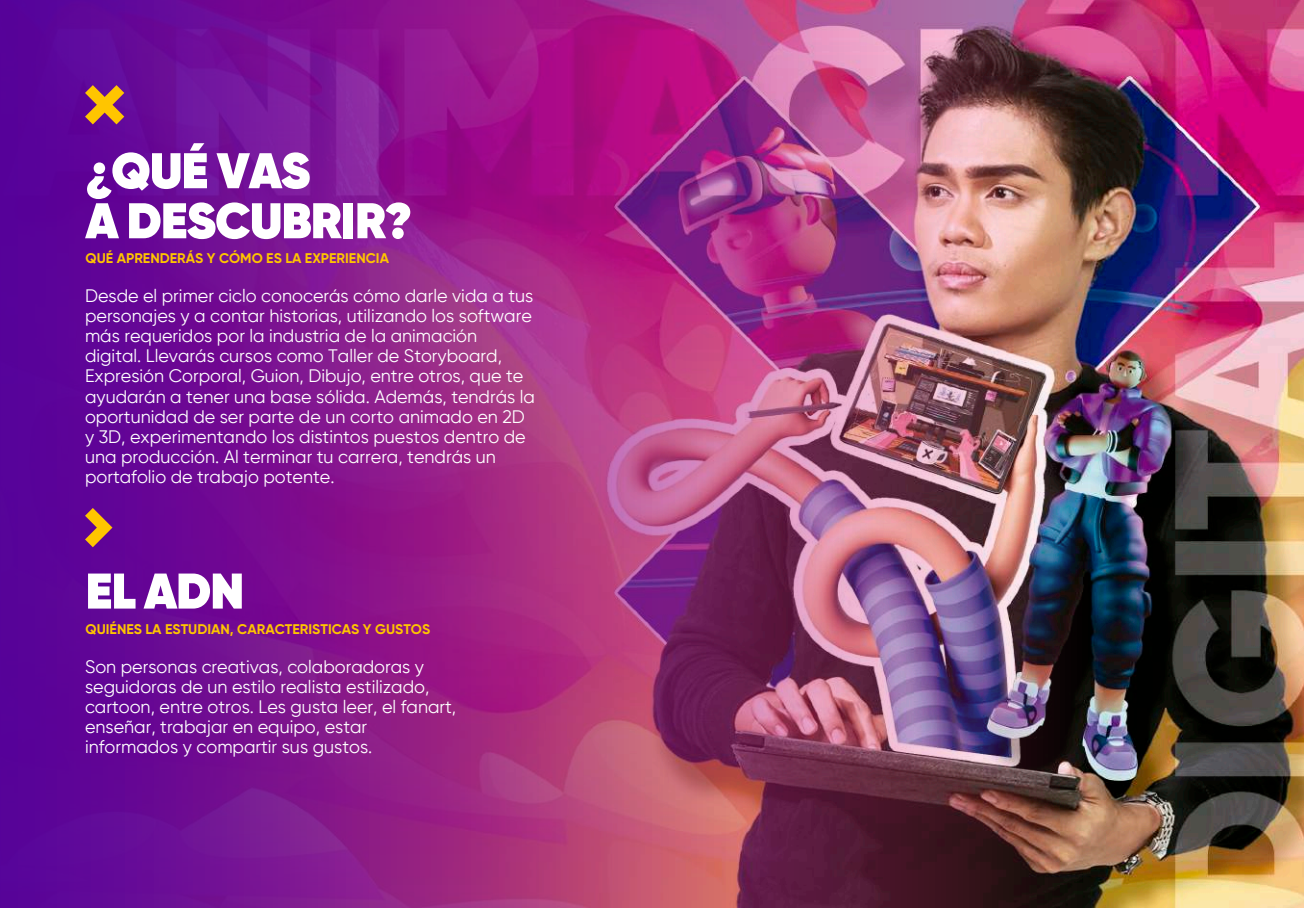
<style>
.page{position:relative;width:1304px;height:908px;background:#fff}
.page>*{position:absolute;margin:0;border:0;box-sizing:border-box;transform-origin:0 0}
.t1{font:800 50px/50px "Gilroy";letter-spacing:-.02em;color:#fff}
.t2{font:18px/20px "Gilroy";color:#fff}
.t3{font:700 14px "Gilroy";color:#ffc500}
</style>
<div class="page">
<img style="left:0;top:0;width:1304px;height:907px">
<svg style="left:85px;top:85px;width:39px;height:39px;background:#ba7343"></svg>
<svg style="left:85px;top:507px;width:27px;height:40px"></svg>
<h1 class="t1" style="left:86px;top:145px;width:328px">¿QUÉ VAS<br>A DESCUBRIR?</h1>
<p class="t3" style="left:86px;top:249px;width:305px">QUÉ APRENDERÁS Y CÓMO ES LA EXPERIENCIA</p>
<p class="t2" style="left:85px;top:286px;width:451px">Desde el primer ciclo conocerás cómo darle vida a tus personajes y a contar historias, utilizando los software más requeridos por la industria de la animación digital. Llevarás cursos como Taller de Storyboard, Expresión Corporal, Guion, Dibujo, entre otros, que te ayudarán a tener una base sólida. Además, tendrás la oportunidad de ser parte de un corto animado en 2D y 3D, experimentando los distintos puestos dentro de una producción. Al terminar tu carrera, tendrás un portafolio de trabajo potente.</p>
<h1 class="t1" style="left:86px;top:565px;width:160px">EL ADN</h1>
<p class="t3" style="left:86px;top:619px;width:346px">QUIÉNES LA ESTUDIAN, CARACTERISTICAS Y GUSTOS</p>
<p class="t2" style="left:85px;top:656px;width:373px">Son personas creativas, colaboradoras y seguidoras de un estilo realista estilizado, cartoon, entre otros. Les gusta leer, el fanart, enseñar, trabajar en equipo, estar informados y compartir sus gustos.</p>
</div>
